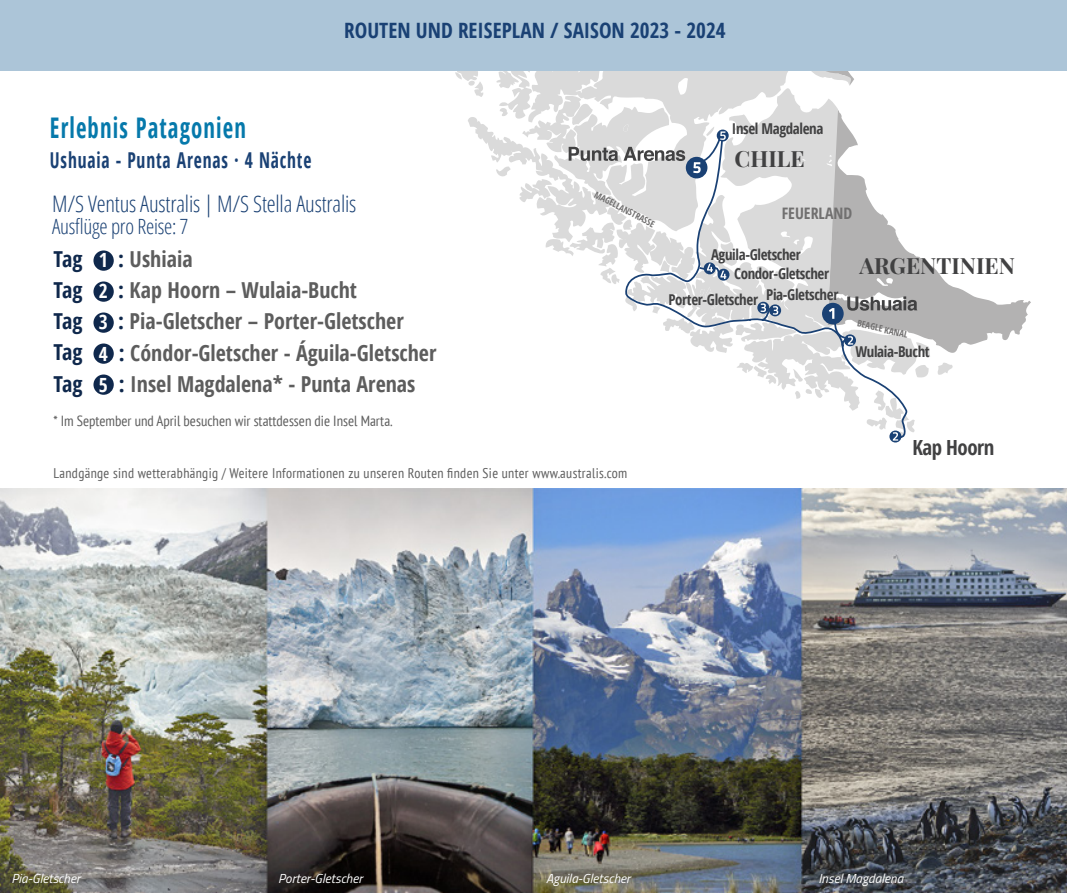
<style>
.page{position:relative;width:1067px;height:893px;background:#fff}
.page>*{position:absolute;margin:0;border:0;box-sizing:border-box;transform-origin:0 0}
.t1{font:700 28.35px "Open Sans Condensed";letter-spacing:.05em;color:#0679ab;scale:.8 1}
.t2{font:300 22.75px "Open Sans Condensed";letter-spacing:-.01em;color:#1a4174}
.t3{font:700 22.4px "Playfair Display";color:#414142}
.t4{font:700 22.05px/31.3px "Open Sans Condensed";color:#5d5d5d}
.t5{font:700 21.88px "Open Sans Condensed";letter-spacing:.05em;color:#1a4174;scale:.8 1}
.t6{font:700 21.18px "Open Sans Condensed";color:#1a4174}
.t7{font:300 21px "Open Sans Condensed";letter-spacing:-.015em;color:#1a4174}
.t8{font:700 20.82px "Open Sans Condensed";letter-spacing:-.025em;color:#414142}
.t9{font:700 15.92px "Open Sans Condensed";color:#717070}
.t10{font:700 14.88px "Open Sans Condensed";letter-spacing:-.025em;color:#414142}
.t11{font:condensed 14.7px "PT Sans";color:#5d5d5d}
.t12{font:condensed 14px "PT Sans";letter-spacing:.025em;color:#5d5d5d}
.t13{font:italic 13.12px "Titillium";color:#fff}
.t14{font:700 9.1px "Open Sans Condensed";color:#717070}
.s1{color:#0f284c}
.s2{font-size:19.6px;color:#fff}
</style>
<div class="page">
<svg style="left:930px;top:265px;width:101px;height:88px"></svg>
<svg style="left:937px;top:362px;width:16px;height:13px"></svg>
<div style="left:889px;top:431px;width:12px;height:11px;border:4px solid #1a4174;border-radius:50%"></div>
<svg style="left:455px;top:71px;width:475px;height:370px"></svg>
<img style="left:0;top:488px;width:1067px;height:405px">
<div style="left:0;top:0;width:1067px;height:71px;background:#acc5d8"></div>
<div style="left:93px;top:250px;width:21px;height:21px;background:#0f284c;border-radius:50%"></div>
<div style="left:93px;top:281px;width:21px;height:21px;background:#0f284c;border-radius:50%"></div>
<div style="left:93px;top:312px;width:21px;height:21px;background:#0f284c;border-radius:50%"></div>
<div style="left:93px;top:343px;width:21px;height:21px;background:#0f284c;border-radius:50%"></div>
<div style="left:93px;top:374px;width:21px;height:21px;background:#0f284c;border-radius:50%"></div>
<p class="t1" style="left:50px;top:107px;width:246px">Erlebnis Patagonien</p>
<p class="t5" style="left:50px;top:144px;width:328px">Ushuaia - Punta Arenas · 4 Nächte</p>
<p class="t6" style="left:344px;top:15px;width:383px">ROUTEN UND REISEPLAN / SAISON 2023 - 2024</p>
<p class="t10" style="left:732px;top:118px;width:93px">Insel Magdalena</p>
<p class="t3" style="left:734px;top:141px;width:72px">CHILE</p>
<p class="t2" style="left:52px;top:188px;width:306px">M/S Ventus Australis | M/S Stella Australis</p>
<p class="t7" style="left:52px;top:212px;width:138px">Ausflüge pro Reise: 7</p>
<p class="t14" style="left:598px;top:188px;width:68px;rotate:28deg">MAGELLANSTRASSE</p>
<p class="t4" style="left:53px;top:242px;width:384px"><span class="s1">Tag</span> <span class="s2">1</span> <span class="s1">:</span> Ushiaia<br><span class="s1">Tag</span> <span class="s2">2</span> <span class="s1">:</span> Kap Hoorn – Wulaia-Bucht<br><span class="s1">Tag</span> <span class="s2">3</span> <span class="s1">:</span> Pia-Gletscher – Porter-Gletscher <span class="s1">Tag</span> <span class="s2">4</span> <span class="s1">:</span> Cóndor-Gletscher - Águila-Gletscher <span class="s1">Tag</span> <span class="s2">5</span> <span class="s1">:</span> Insel Magdalena* - Punta Arenas</p>
<p class="t11" style="left:53px;top:411px;width:340px">* Im September und April besuchen wir stattdessen die Insel Marta.</p>
<p class="t12" style="left:53px;top:464px;width:575px">Landgänge sind wetterabhängig / Weitere Informationen zu unseren Routen finden Sie unter www.australis.com</p>
<p class="t9" style="left:781px;top:202px;width:72px">FEUERLAND</p>
<p class="t10" style="left:711px;top:244px;width:91px">Aguila-Gletscher</p>
<p class="t10" style="left:734px;top:263px;width:96px">Condor-Gletscher</p>
<p class="t10" style="left:668px;top:289px;width:171px">Porter-Gletscher Pia-Gletscher</p>
<p class="t3" style="left:859px;top:248px;width:157px">ARGENTINIEN</p>
<p class="t14" style="left:859px;top:317px;width:53px;rotate:13deg">BEAGLE KANAL</p>
<p class="t10" style="left:855px;top:341px;width:76px">Wulaia-Bucht</p>
<p class="t8" style="left:912px;top:433px;width:83px">Kap Hoorn</p>
<p class="t13" style="left:11px;top:869px;width:70px">Pia-Gletscher</p>
<p class="t13" style="left:278px;top:869px;width:86px">Porter-Gletscher</p>
<p class="t13" style="left:546px;top:869px;width:86px">Aguila-Gletscher</p>
<p class="t13" style="left:818px;top:869px;width:86px">Insel Magdalena</p>
</div>
